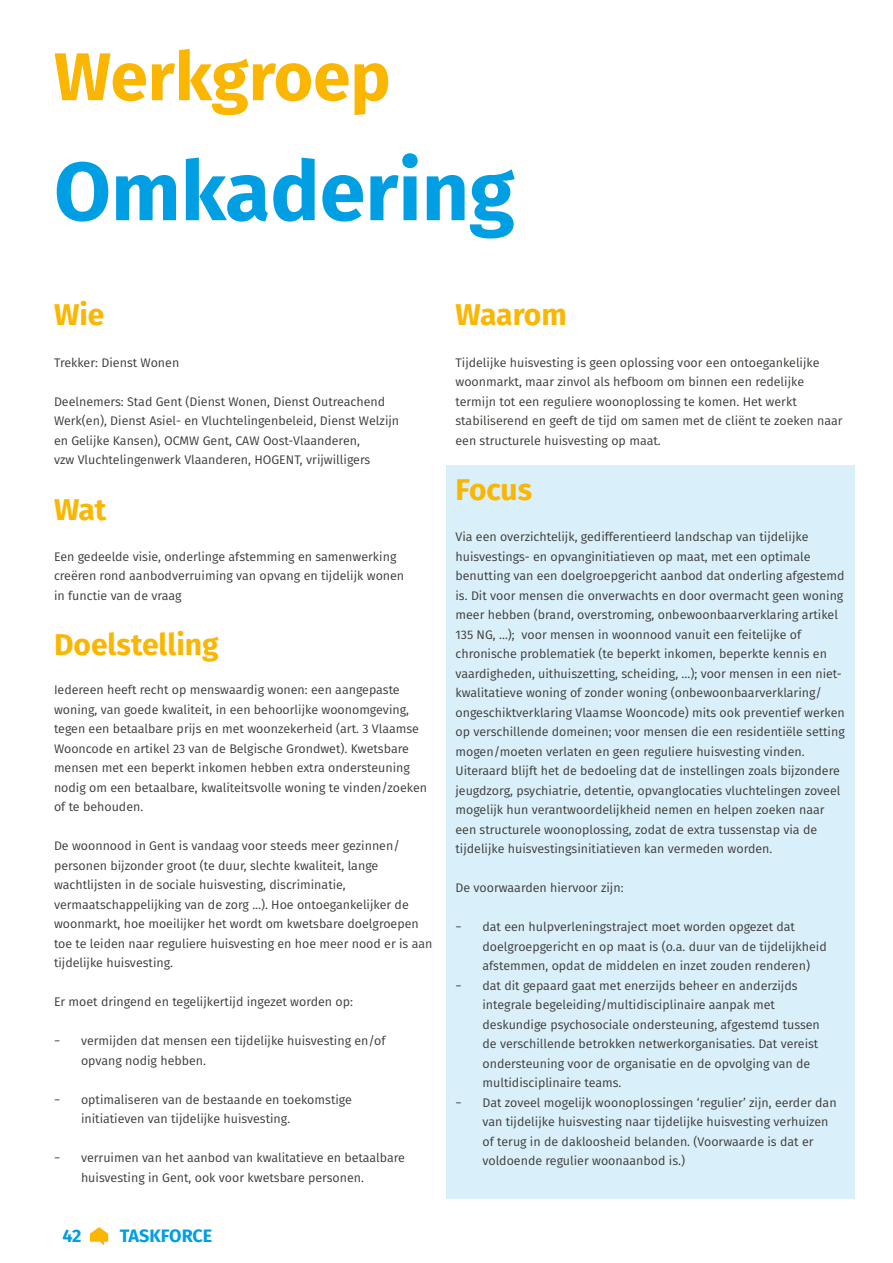
<style>
.page{position:relative;width:893px;height:1263px;background:#fff}
.page>*{position:absolute;margin:0;border:0;box-sizing:border-box;transform-origin:0 0}
.t1{font:700 82.5px "Fira Sans";color:#009fe3}
.t2{font:700 67.5px "Fira Sans";color:#fab600}
.t3{font:700 30px "Fira Sans";color:#fab600}
.t4{font:700 18px "Fira Sans";color:#009fe3}
.t5{font:12.45px/19.5px "Fira Sans";color:#3e3a37}
</style>
<div class="page">
<svg style="left:90px;top:1227px;width:18px;height:18px"></svg>
<div style="left:446px;top:466px;width:409px;height:733px;background:#d9f0fa"></div>
<h2 class="t2" style="left:54px;top:20px;width:338px">Werkgroep</h2>
<h1 class="t1" style="left:54px;top:122px;width:462px">Omkadering</h1>
<h3 class="t3" style="left:54px;top:290px;width:52px">Wie</h3>
<p class="t5" style="left:54px;top:352px;width:127px">Trekker: Dienst Wonen</p>
<p class="t5" style="left:54px;top:391px;width:347px">Deelnemers: Stad Gent (Dienst Wonen, Dienst Outreachend Werk(en), Dienst Asiel- en Vluchtelingenbeleid, Dienst Welzijn en Gelijke Kansen), OCMW Gent, CAW Oost-Vlaanderen,<br>vzw Vluchtelingenwerk Vlaanderen, HOGENT, vrijwilligers</p>
<h3 class="t3" style="left:54px;top:484px;width:54px">Wat</h3>
<p class="t5" style="left:54px;top:546px;width:352px">Een gedeelde visie, onderlinge afstemming en samenwerking creëren rond aanbodverruiming van opvang en tijdelijk wonen in functie van de vraag</p>
<h3 class="t3" style="left:54px;top:619px;width:166px">Doelstelling</h3>
<p class="t5" style="left:54px;top:680px;width:375px">Iedereen heeft recht op menswaardig wonen: een aangepaste woning, van goede kwaliteit, in een behoorlijke woonomgeving, tegen een betaalbare prijs en met woonzekerheid (art. 3 Vlaamse Wooncode en artikel 23 van de Belgische Grondwet). Kwetsbare mensen met een beperkt inkomen hebben extra ondersteuning nodig om een betaalbare, kwaliteitsvolle woning te vinden/zoeken of te behouden.</p>
<p class="t5" style="left:54px;top:836px;width:380px">De woonnood in Gent is vandaag voor steeds meer gezinnen/ personen bijzonder groot (te duur, slechte kwaliteit, lange wachtlijsten in de sociale huisvesting, discriminatie, vermaatschappelijking van de zorg ...). Hoe ontoegankelijker de woonmarkt, hoe moeilijker het wordt om kwetsbare doelgroepen toe te leiden naar reguliere huisvesting en hoe meer nood er is aan tijdelijke huisvesting.</p>
<p class="t5" style="left:54px;top:992px;width:301px">Er moet dringend en tegelijkertijd ingezet worden op:</p>
<p class="t5" style="left:54px;top:1031px;width:8px">−</p>
<p class="t5" style="left:81px;top:1031px;width:306px">vermijden dat mensen een tijdelijke huisvesting en/of opvang nodig hebben.</p>
<p class="t5" style="left:54px;top:1089px;width:8px">−</p>
<p class="t5" style="left:81px;top:1089px;width:272px">optimaliseren van de bestaande en toekomstige initiatieven van tijdelijke huisvesting.</p>
<p class="t5" style="left:54px;top:1148px;width:8px">−</p>
<p class="t5" style="left:81px;top:1148px;width:325px">verruimen van het aanbod van kwalitatieve en betaalbare huisvesting in Gent, ook voor kwetsbare personen.</p>
<h3 class="t4" style="left:62px;top:1220px;width:21px">42</h3>
<h3 class="t4" style="left:120px;top:1220px;width:94px">TASKFORCE</h3>
<h3 class="t3" style="left:455px;top:290px;width:113px">Waarom</h3>
<p class="t5" style="left:455px;top:352px;width:389px">Tijdelijke huisvesting is geen oplossing voor een ontoegankelijke woonmarkt, maar zinvol als hefboom om binnen een redelijke termijn tot een reguliere woonoplossing te komen. Het werkt stabiliserend en geeft de tijd om samen met de cliënt te zoeken naar een structurele huisvesting op maat.</p>
<h3 class="t3" style="left:455px;top:464px;width:78px">Focus</h3>
<p class="t5" style="left:455px;top:527px;width:391px">Via een overzichtelijk, gedifferentieerd landschap van tijdelijke huisvestings- en opvanginitiatieven op maat, met een optimale benutting van een doelgroepgericht aanbod dat onderling afgestemd is. Dit voor mensen die onverwachts en door overmacht geen woning meer hebben (brand, overstroming, onbewoonbaarverklaring artikel 135 NG, …); voor mensen in woonnood vanuit een feitelijke of chronische problematiek (te beperkt inkomen, beperkte kennis en vaardigheden, uithuiszetting, scheiding, …); voor mensen in een niet&shy;kwalitatieve woning of zonder woning (onbewoonbaarverklaring/ ongeschiktverklaring Vlaamse Wooncode) mits ook preventief werken op verschillende domeinen; voor mensen die een residentiële setting mogen/moeten verlaten en geen reguliere huisvesting vinden.<br>Uiteraard blijft het de bedoeling dat de instellingen zoals bijzondere jeugdzorg, psychiatrie, detentie, opvanglocaties vluchtelingen zoveel mogelijk hun verantwoordelijkheid nemen en helpen zoeken naar een structurele woonoplossing, zodat de extra tussenstap via de tijdelijke huisvestingsinitiatieven kan vermeden worden.</p>
<p class="t5" style="left:455px;top:878px;width:170px">De voorwaarden hiervoor zijn:</p>
<p class="t5" style="left:455px;top:917px;width:8px">−</p>
<p class="t5" style="left:482px;top:917px;width:346px">dat een hulpverleningstraject moet worden opgezet dat doelgroepgericht en op maat is (o.a. duur van de tijdelijkheid afstemmen, opdat de middelen en inzet zouden renderen)</p>
<p class="t5" style="left:455px;top:975px;width:8px">−</p>
<p class="t5" style="left:482px;top:975px;width:339px">dat dit gepaard gaat met enerzijds beheer en anderzijds integrale begeleiding/multidisciplinaire aanpak met deskundige psychosociale ondersteuning, afgestemd tussen de verschillende betrokken netwerkorganisaties. Dat vereist ondersteuning voor de organisatie en de opvolging van de multidisciplinaire teams.</p>
<p class="t5" style="left:455px;top:1092px;width:8px">−</p>
<p class="t5" style="left:482px;top:1092px;width:356px">Dat zoveel mogelijk woonoplossingen ‘regulier’ zijn, eerder dan van tijdelijke huisvesting naar tijdelijke huisvesting verhuizen of terug in de dakloosheid belanden. (Voorwaarde is dat er voldoende regulier woonaanbod is.)</p>
</div>
